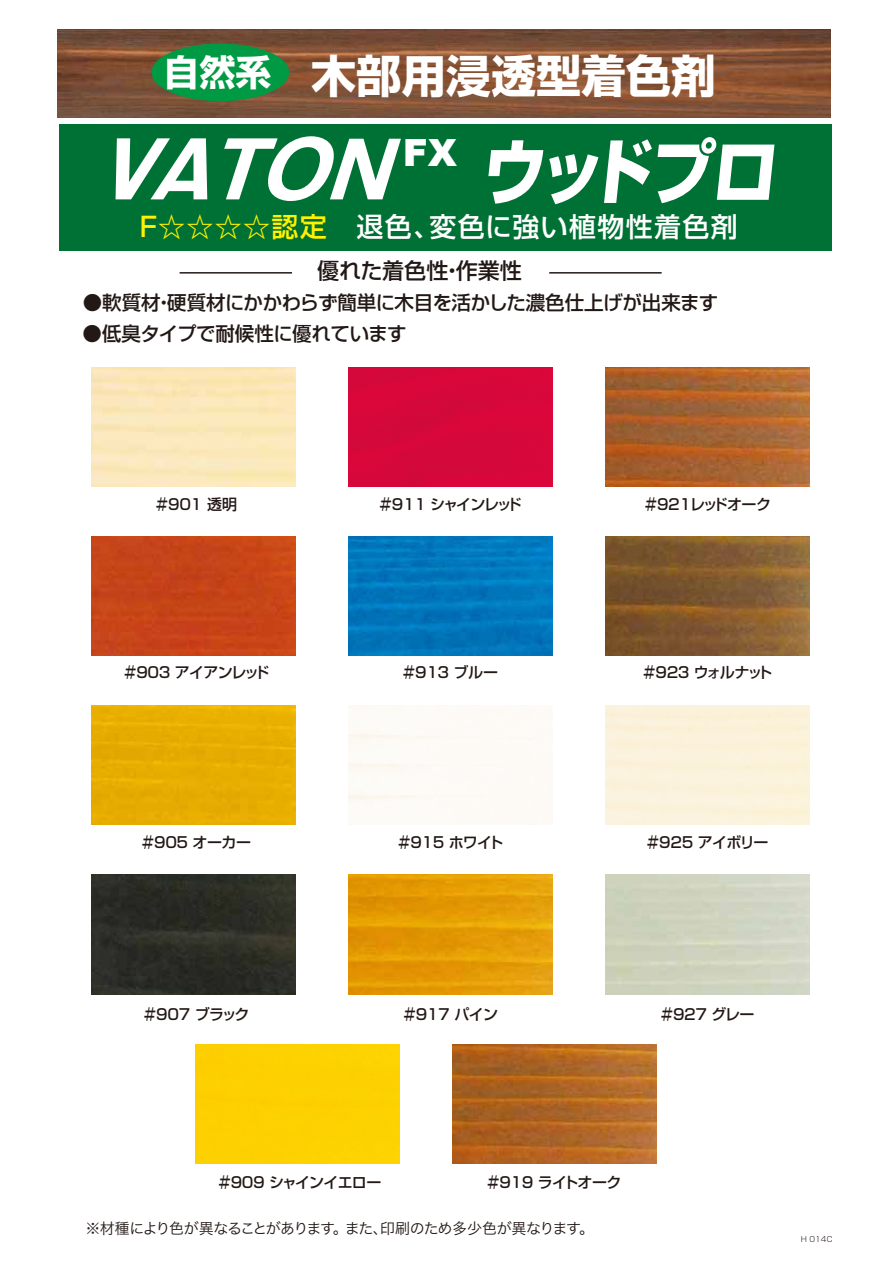
<style>
.page{position:relative;width:893px;height:1263px;background:#fff}
.page>*{position:absolute;margin:0;border:0;box-sizing:border-box;transform-origin:0 0}
.t1{font:800 70.95px "Shin Go Pro";color:#fff;scale:.9 1}
.t2{font:700 45px "Shin Go Pro";color:#fff}
.t3{font:900 37.5px "Arial";color:#fff}
.t4{font:500 27px "Shin Go Pro";letter-spacing:.05em;color:#fff}
.t5{font:500 22.05px "Shin Go Pro";color:#221815}
.t6{font:500 19.5px "Shin Go Pro";letter-spacing:-.02em;color:#221815}
.t7{font:500 15px "Shin Go Pro";letter-spacing:-.125em;color:#221815}
.t8{font:15px "Hira Kaku Pro W3";letter-spacing:-.075em;color:#221815}
.t9{font:500 15px "Shin Go Pro";letter-spacing:-.06em;color:#221815}
.t10{font:500 15px "Shin Go Pro";letter-spacing:-.105em;color:#221815}
.t11{font:500 15px "Shin Go Pro";letter-spacing:-.065em;color:#221815}
.t12{font:500 15px "Shin Go Pro";letter-spacing:-.1em;color:#221815}
.t13{font:300 7.5px "Shin Go Pro";color:#221815}
.s1{font-size:36px}
.s2{color:#fff100}
.s3{font-size:12px}
</style>
<div class="page">
<img style="left:57px;top:30px;width:774px;height:87px">
<div style="left:152px;top:43px;width:137px;height:58px;background:#094;border-radius:50%"></div>
<div style="left:59px;top:124px;width:773px;height:127px;background:#007135"></div>
<svg style="left:116px;top:138px;width:91px;height:61px"></svg>
<svg style="left:224px;top:136px;width:177px;height:65px"></svg>
<hr style="left:180px;top:272px;width:112px;height:2px;background:#221815">
<hr style="left:549px;top:272px;width:113px;height:2px;background:#221815">
<div style="left:349px;top:367px;width:204px;height:119px;background:#d6073b"></div>
<img style="left:606px;top:367px;width:204px;height:119px">
<div style="left:92px;top:536px;width:204px;height:120px;background:#c74418"></div>
<img style="left:349px;top:536px;width:204px;height:120px">
<img style="left:606px;top:536px;width:204px;height:120px">
<div style="left:92px;top:706px;width:204px;height:119px;background:#e7ad00"></div>
<img style="left:92px;top:875px;width:204px;height:119px">
<img style="left:349px;top:875px;width:204px;height:119px">
<div style="left:195px;top:1044px;width:204px;height:119px;background:#fdd001"></div>
<img style="left:452px;top:1044px;width:204px;height:119px">
<h2 class="t2" style="left:164px;top:40px;width:554px"><span class="s1">自然系</span> 木部用浸透型着色剤</h2>
<h3 class="t3" style="left:403px;top:125px;width:56px">FX</h3>
<h1 class="t1" style="left:480px;top:116px;width:341px">ウッドプロ</h1>
<h3 class="t4" style="left:140px;top:205px;width:600px"><span class="s2">F☆☆☆☆認定</span>　退色、変色に強い植物性着色剤</h3>
<h3 class="t5" style="left:317px;top:253px;width:206px">優れた着色性・作業性</h3>
<h3 class="t6" style="left:83px;top:287px;width:637px">●軟質材・硬質材にかかわらず簡単に木目を活かした濃色仕上げが出来ます</h3>
<h3 class="t6" style="left:83px;top:318px;width:326px">●低臭タイプで耐候性に優れています</h3>
<p class="t7" style="left:154px;top:492px;width:84px">＃9０１ 透明</p>
<p class="t7" style="left:378px;top:492px;width:145px">＃9１１ シャインレッド</p>
<p class="t7" style="left:643px;top:492px;width:129px">＃9２１レッドオーク</p>
<p class="t10" style="left:123px;top:660px;width:148px">＃9０３ アイアンレッド</p>
<p class="t7" style="left:140px;top:830px;width:112px">＃9０５ オーカー</p>
<p class="t7" style="left:401px;top:660px;width:98px">＃9１３ ブルー</p>
<p class="t7" style="left:397px;top:830px;width:108px">＃9１５ ホワイト</p>
<p class="t7" style="left:642px;top:660px;width:132px">＃9２３ ウ<span class="s3">オ</span>ルナット</p>
<p class="t12" style="left:646px;top:830px;width:124px">＃9２５ アイボリー</p>
<p class="t7" style="left:143px;top:1002px;width:108px">＃9０7 ブラック</p>
<p class="t7" style="left:402px;top:1002px;width:97px">＃9１７ パイン</p>
<p class="t7" style="left:659px;top:1002px;width:97px">＃9２７ グレー</p>
<p class="t9" style="left:217px;top:1170px;width:166px">＃9０９ シャインイエロー</p>
<p class="t11" style="left:486px;top:1170px;width:137px">＃9１９ ライトオーク</p>
<p class="t8" style="left:86px;top:1215px;width:510px">※材種により色が異なることがあります。また、印刷のため多少色が異なります。</p>
<p class="t13" style="left:801px;top:1233px;width:33px">H 014C</p>
</div>
